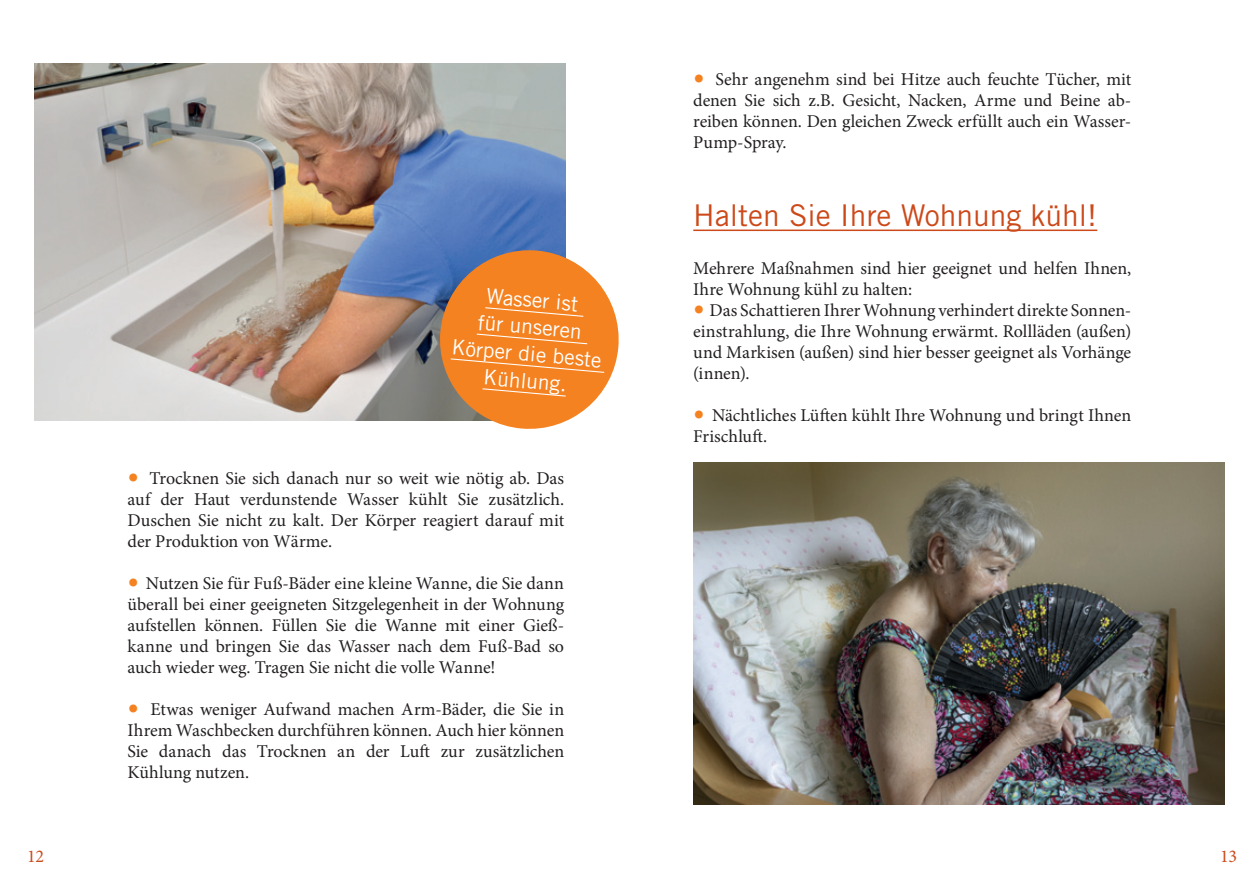
<style>
.page{position:relative;width:1259px;height:893px;background:#fff}
.page>*{position:absolute;margin:0;border:0;box-sizing:border-box;transform-origin:0 0}
.t1{font:30px "Trade Gothic";color:#cc491a}
.t2{font:21px/27px "Trade Gothic";color:#fff;text-align:center}
.t3{font:18px/21px "Minion Pro";letter-spacing:-.005em;color:#231f20;text-align:justify}
.t4{font:18px "Minion Pro";color:#cc491a}
.s1{font-size:30px;color:#f58220}
</style>
<div class="page">
<hr style="left:693px;top:230px;width:404px;height:1px;background:#cc491a">
<img style="left:34px;top:64px;width:532px;height:357px">
<img style="left:693px;top:463px;width:532px;height:342px">
<svg style="left:436px;top:246px;width:183px;height:183px;background:#e2914e"></svg>
<p class="t2" style="left:458px;top:279px;width:154px;rotate:5deg">Wasserist<br>füru nseren<br>Körperdie beste<br>K ühlu ng .</p>
<p class="t3" style="left:128px;top:468px;width:438px"><span class="s1">•</span> Trocknen Sie sich danach nur so weit wie nötig ab. Das auf der Haut verdunstende Wasser kühlt Sie zusätzlich.<br>Duschen Sie nicht zu kalt. Der Körper reagiert darauf mit der Produktion von Wärme.</p>
<p class="t3" style="left:128px;top:573px;width:438px"><span class="s1">•</span> Nutzen Sie für Fuß-Bäder eine kleine Wanne, die Sie dann überall bei einer geeigneten Sitzgelegenheit in der Wohnung aufstellen können. Füllen Sie die Wanne mit einer Gieß&shy;kanne und bringen Sie das Wasser nach dem Fuß-Bad so auch wieder weg. Tragen Sie nicht die volle Wanne!</p>
<p class="t3" style="left:128px;top:699px;width:438px"><span class="s1">•</span> Etwas weniger Aufwand machen Arm-Bäder, die Sie in Ihrem Waschbecken durchführen können. Auch hier können Sie danach das Trocknen an der Luft zur zusätzlichen Kühlung nutzen.</p>
<p class="t3" style="left:693px;top:69px;width:439px"><span class="s1">•</span> Sehr angenehm sind bei Hitze auch feuchte Tücher, mit denen Sie sich z.B. Gesicht, Nacken, Arme und Beine ab&shy;reiben können. Den gleichen Zweck erfüllt auch ein Wasser-Pump-Spray.</p>
<h1 class="t1" style="left:693px;top:197px;width:405px">Halten Sie I hre Wohnung kühl!</h1>
<p class="t3" style="left:693px;top:258px;width:439px">Mehrere Maßnahmen sind hier geeignet und helfen Ihnen,<br>Ihre Wohnung kühl zu halten:</p>
<p class="t3" style="left:693px;top:300px;width:439px"><span class="s1">•</span> Das Schattieren Ihrer Wohnung verhindert direkte Sonnen&shy;einstrahlung, die Ihre Wohnung erwärmt. Rollläden (außen) und Markisen (außen) sind hier besser geeignet als Vorhänge (innen).</p>
<p class="t3" style="left:693px;top:405px;width:439px"><span class="s1">•</span> Nächtliches Lüften kühlt Ihre Wohnung und bringt Ihnen<br>Frischluft.</p>
<p class="t4" style="left:27px;top:844px;width:19px">12</p>
<p class="t4" style="left:1220px;top:844px;width:19px">13</p>
</div>
